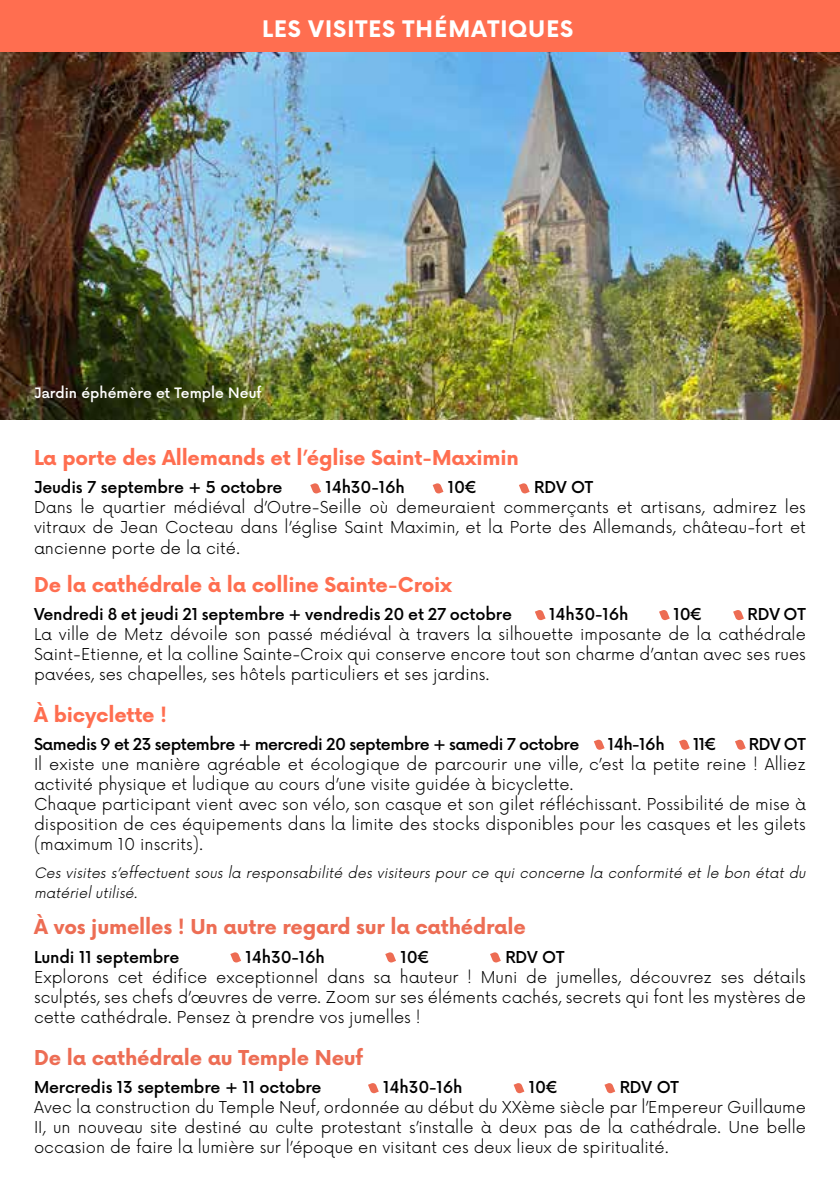
<style>
.page{position:relative;width:840px;height:1191px;background:#fff}
.page>*{position:absolute;margin:0;border:0;box-sizing:border-box;transform-origin:0 0}
.t1{font:800 28px "Now";color:#fff}
.t2{font:700 20px "Now";letter-spacing:-.01em;color:#ff6e50}
.t3{font:700 20px "Now";letter-spacing:-.01em;color:#ed6d54}
.t4{font:300 16px/20px "Now";color:#000;text-align:justify}
.t5{font:500 16px "Now";letter-spacing:-.01em;color:#000}
.t6{font:500 16px "Now";letter-spacing:-.03em;color:#000}
.t7{font:italic 300 14px/20px "Now";color:#000}
.t8{font:500 14px "Now Alt";color:#fff}
</style>
<div class="page">
<img style="left:0;top:51px;width:839px;height:369px">
<div style="left:0;top:0;width:839px;height:51px;background:#ff6e50"></div>
<svg style="left:593px;top:739px;width:11px;height:11px"></svg>
<svg style="left:679px;top:739px;width:10px;height:11px"></svg>
<svg style="left:735px;top:739px;width:10px;height:11px"></svg>
<svg style="left:230px;top:952px;width:11px;height:11px"></svg>
<svg style="left:385px;top:952px;width:11px;height:11px"></svg>
<svg style="left:490px;top:952px;width:10px;height:11px"></svg>
<svg style="left:535px;top:610px;width:10px;height:10px"></svg>
<svg style="left:659px;top:610px;width:10px;height:10px"></svg>
<svg style="left:733px;top:610px;width:10px;height:10px"></svg>
<svg style="left:310px;top:483px;width:11px;height:11px"></svg>
<svg style="left:432px;top:483px;width:11px;height:11px"></svg>
<svg style="left:519px;top:483px;width:10px;height:11px"></svg>
<svg style="left:368px;top:1083px;width:10px;height:10px"></svg>
<svg style="left:513px;top:1083px;width:11px;height:10px"></svg>
<svg style="left:604px;top:1083px;width:11px;height:10px"></svg>
<h1 class="t1" style="left:261px;top:12px;width:313px">LES VISITES THÉMATIQUES</h1>
<p class="t8" style="left:34px;top:382px;width:229px">Jardin éphémère et Temple Neuf</p>
<p class="t2" style="left:34px;top:443px;width:486px">La porte des Allemands et l’église Saint-Maximin</p>
<p class="t5" style="left:34px;top:475px;width:250px">Jeudis 7 septembre + 5 octobre</p>
<p class="t5" style="left:325px;top:475px;width:81px">14h30-16h</p>
<p class="t5" style="left:447px;top:475px;width:31px">10€</p>
<p class="t5" style="left:534px;top:475px;width:61px">RDV OT</p>
<p class="t4" style="left:34px;top:496px;width:773px">Dans le quartier médiéval d’Outre-Seille où demeuraient commerçants et artisans, admirez les vitraux de Jean Cocteau dans l’église Saint Maximin, et la Porte des Allemands, château-fort et ancienne porte de la cité.</p>
<p class="t2" style="left:34px;top:569px;width:419px">De la cathédrale à la colline Sainte-Croix</p>
<p class="t5" style="left:34px;top:602px;width:479px">Vendredi 8 et jeudi 21 septembre + vendredis 20 et 27 octobre</p>
<p class="t5" style="left:549px;top:602px;width:81px">14h30-16h</p>
<p class="t5" style="left:673px;top:602px;width:31px">10€</p>
<p class="t5" style="left:747px;top:602px;width:60px">RDV OT</p>
<p class="t4" style="left:34px;top:623px;width:772px">La ville de Metz dévoile son passé médiéval à travers la silhouette imposante de la cathédrale Saint-Etienne, et la colline Sainte-Croix qui conserve encore tout son charme d’antan avec ses rues pavées, ses chapelles, ses hôtels particuliers et ses jardins.</p>
<p class="t2" style="left:34px;top:699px;width:135px">À bicyclette !</p>
<p class="t6" style="left:34px;top:731px;width:546px">Samedis 9 et 23 septembre + mercredi 20 septembre + samedi 7 octobre</p>
<p class="t5" style="left:607px;top:731px;width:58px">14h-16h</p>
<p class="t5" style="left:692px;top:731px;width:25px">11€</p>
<p class="t5" style="left:748px;top:731px;width:58px">RDV OT</p>
<p class="t4" style="left:34px;top:753px;width:773px;text-align:left">Il existe une manière agréable et écologique de parcourir une ville, c’est la petite reine ! Alliez activité physique et ludique au cours d’une visite guidée à bicyclette.<br>Chaque participant vient avec son vélo, son casque et son gilet réfléchissant. Possibilité de mise à disposition de ces équipements dans la limite des stocks disponibles pour les casques et les gilets (maximum 10 inscrits).</p>
<p class="t7" style="left:34px;top:861px;width:776px">Ces visites s’effectuent sous la responsabilité des visiteurs pour ce qui concerne la conformité et le bon état du matérielutilisé.</p>
<p class="t3" style="left:34px;top:912px;width:493px">À vos jumelles ! Un autre regard sur la cathédrale</p>
<p class="t5" style="left:34px;top:944px;width:147px">Lundi 11 septembre</p>
<p class="t5" style="left:245px;top:944px;width:81px">14h30-16h</p>
<p class="t5" style="left:400px;top:944px;width:31px">10€</p>
<p class="t5" style="left:505px;top:944px;width:61px">RDV OT</p>
<p class="t4" style="left:34px;top:965px;width:773px">Explorons cet édifice exceptionnel dans sa hauteur ! Muni de jumelles, découvrez ses détails sculptés, ses chefs d’œuvres de verre. Zoom sur ses éléments cachés, secrets qui font les mystères de cette cathédrale. Pensez à prendre vos jumelles !</p>
<p class="t3" style="left:34px;top:1042px;width:330px">De la cathédrale au Temple Neuf</p>
<p class="t5" style="left:34px;top:1075px;width:289px">Mercredis 13 septembre + 11 octobre</p>
<p class="t5" style="left:383px;top:1075px;width:81px">14h30-16h</p>
<p class="t5" style="left:528px;top:1075px;width:31px">10€</p>
<p class="t5" style="left:619px;top:1075px;width:61px">RDV OT</p>
<p class="t4" style="left:34px;top:1096px;width:773px">Avec la construction du Temple Neuf, ordonnée au début du XXème siècle par l’Empereur Guillaume II, un nouveau site destiné au culte protestant s’installe à deux pas de la cathédrale. Une belle occasion de faire la lumière sur l’époque en visitant ces deux lieux de spiritualité.</p>
</div>
